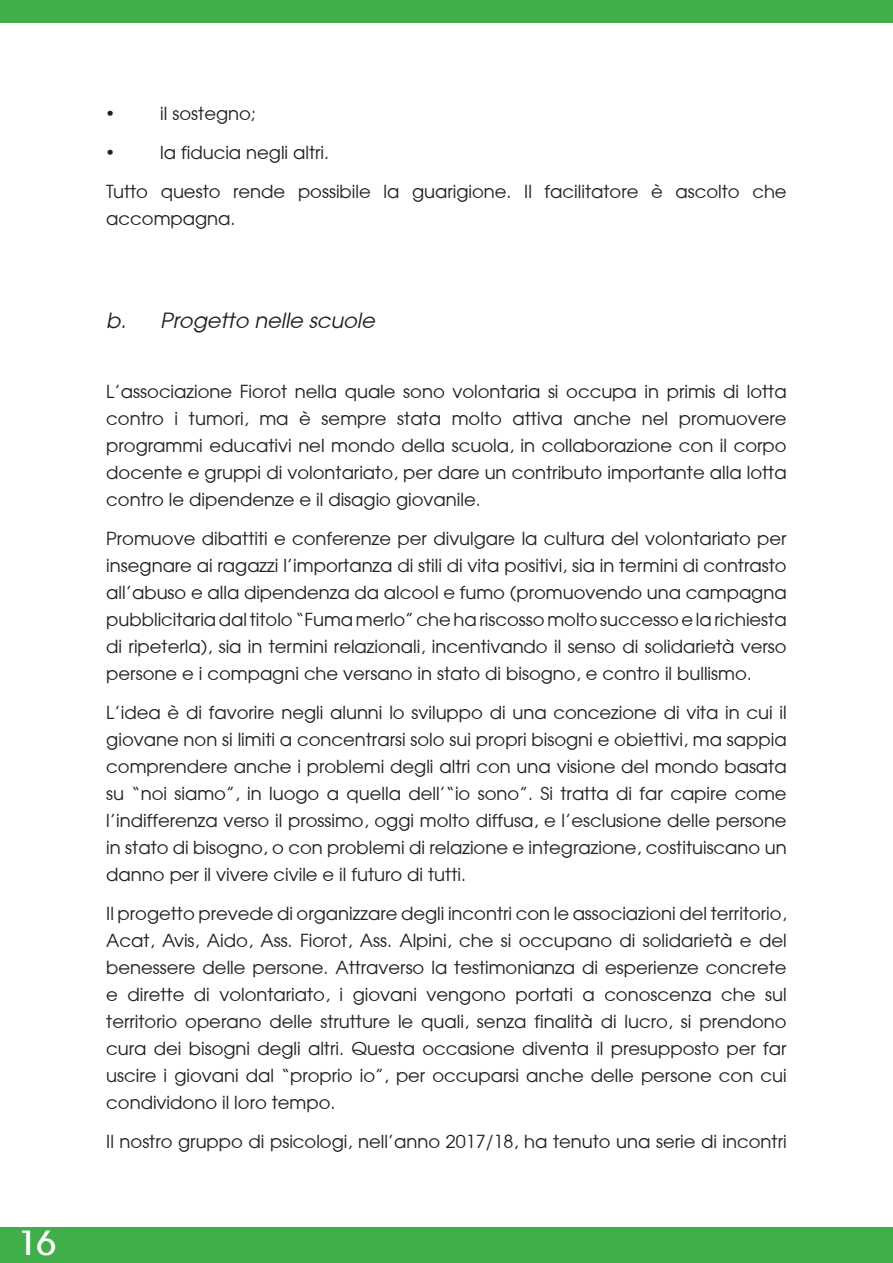
<style>
.page{position:relative;width:893px;height:1263px;background:#fff}
.page>*{position:absolute;margin:0;border:0;box-sizing:border-box;transform-origin:0 0}
.t1{font:700 33px "Avant Garde";color:#fff}
.t2{font:italic 21px "Avant Garde";color:#231f20}
.Paragrafo_elenco{font:18px/27px "Avant Garde";color:#231f20;text-align:justify}
.t3{font:18px "Symbol";color:#231f20}
</style>
<div class="page">
<div style="left:0;top:0;width:893px;height:23px;background:#40ae49"></div>
<div style="left:0;top:1227px;width:893px;height:36px;background:#40ae49"></div>
<h1 class="t1" style="left:17px;top:1222px;width:41px">16</h1>
<p class="t3" style="left:106px;top:105px;width:10px">•</p>
<p class="Paragrafo_elenco" style="left:160px;top:99px;width:97px">il sostegno;</p>
<p class="t3" style="left:106px;top:144px;width:10px">•</p>
<p class="Paragrafo_elenco" style="left:160px;top:138px;width:170px">la fiducia negli altri.</p>
<p class="Paragrafo_elenco" style="left:106px;top:177px;width:682px">Tutto questo rende possibile la guarigione. Il facilitatore è ascolto che accompagna.</p>
<p class="t2" style="left:106px;top:307px;width:270px">b. Progetto nelle scuole</p>
<p class="Paragrafo_elenco" style="left:106px;top:378px;width:682px">L’associazione Fiorot nella quale sono volontaria si occupa in primis di lotta contro i tumori, ma è sempre stata molto attiva anche nel promuovere programmi educativi nel mondo della scuola, in collaborazione con il corpo docente e gruppi di volontariato, per dare un contributo importante alla lotta contro le dipendenze e il disagio giovanile.</p>
<p class="Paragrafo_elenco" style="left:106px;top:525px;width:682px">Promuove dibattiti e conferenze per divulgare la cultura del volontariato per insegnare ai ragazzi l’importanza di stili di vita positivi, sia in termini di contrasto all’abuso e alla dipendenza da alcool e fumo (promuovendo una campagna pubblicitaria dal titolo “Fuma merlo” che ha riscosso molto successo e la richiesta di ripeterla), sia in termini relazionali, incentivando il senso di solidarietà verso persone e i compagni che versano in stato di bisogno, e contro il bullismo.</p>
<p class="Paragrafo_elenco" style="left:106px;top:699px;width:682px">L’idea è di favorire negli alunni lo sviluppo di una concezione di vita in cui il giovane non si limiti a concentrarsi solo sui propri bisogni e obiettivi, ma sappia comprendere anche i problemi degli altri con una visione del mondo basata su “noi siamo”, in luogo a quella dell’“io sono”. Si tratta di far capire come l’indifferenza verso il prossimo, oggi molto diffusa, e l’esclusione delle persone in stato di bisogno, o con problemi di relazione e integrazione, costituiscano un danno per il vivere civile e il futuro di tutti.</p>
<p class="Paragrafo_elenco" style="left:106px;top:900px;width:682px">Il progetto prevede di organizzare degli incontri con le associazioni del territorio, Acat, Avis, Aido, Ass. Fiorot, Ass. Alpini, che si occupano di solidarietà e del benessere delle persone. Attraverso la testimonianza di esperienze concrete e dirette di volontariato, i giovani vengono portati a conoscenza che sul territorio operano delle strutture le quali, senza finalità di lucro, si prendono cura dei bisogni degli altri. Questa occasione diventa il presupposto per far uscire i giovani dal “proprio io”, per occuparsi anche delle persone con cui condividono il loro tempo.</p>
<p class="Paragrafo_elenco" style="left:106px;top:1128px;width:682px">Il nostro gruppo di psicologi, nell’anno 2017/18, ha tenuto una serie di incontri</p>
</div>
